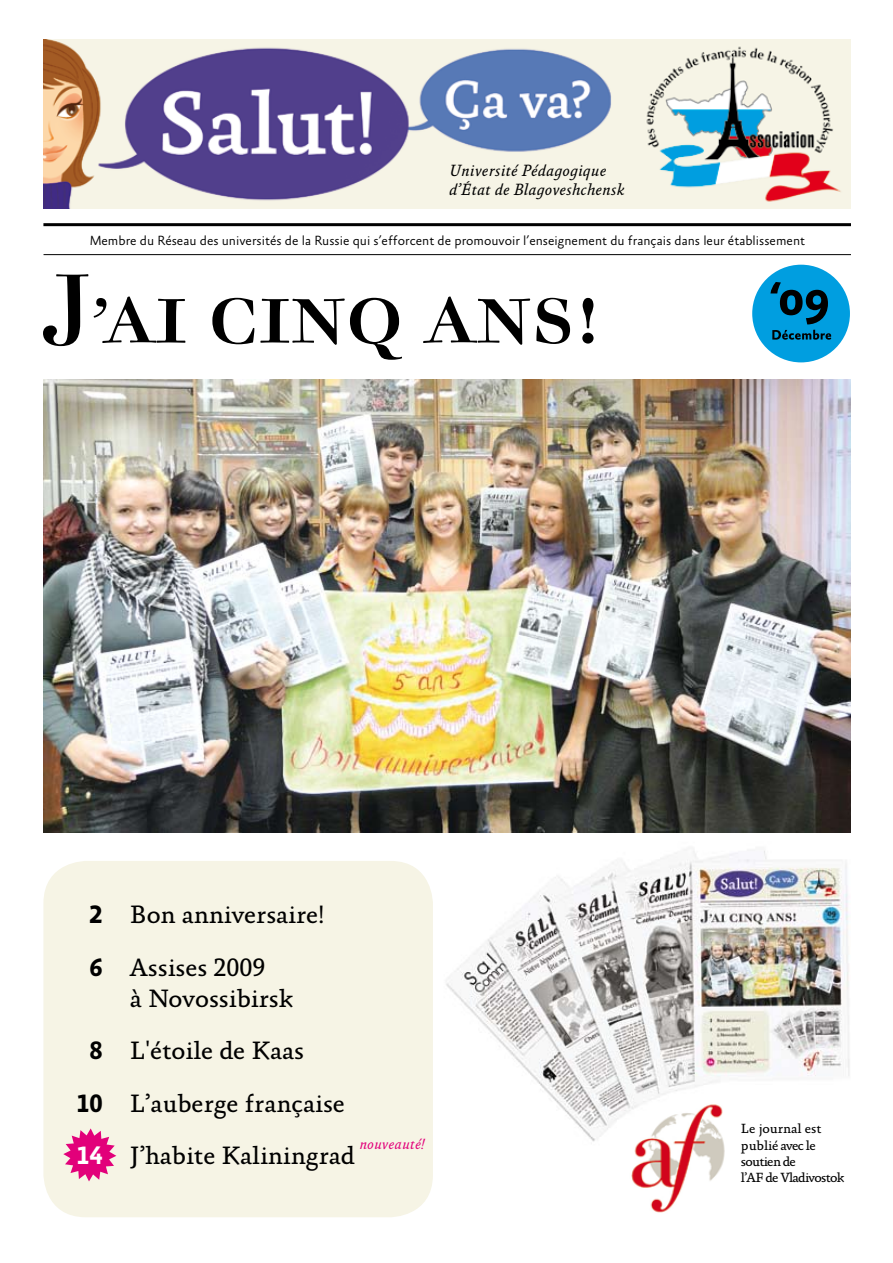
<style>
.page{position:relative;width:893px;height:1263px;background:#fff}
.page>*{position:absolute;margin:0;border:0;box-sizing:border-box;transform-origin:0 0}
.t1{font:105px "Acanthus Small Caps";color:#000}
.t2{font:25.5px/52.3px "Absara TF";color:#000}
.t3{font:italic 16.5px/19.8px "Absara";color:#000}
.t4{font:italic 15px "Absara TF";color:#e2007a}
.t5{font:300 13.5px "Absara Sans";color:#000}
.t6{font:13.5px/16.2px "Absara";letter-spacing:-.05em;color:#000}
.s1{font-family:"Absara Sans TF";font-weight:700}
.s2{font-family:"Absara Sans TF";font-weight:700;color:#fff}
</style>
<div class="page">
<div style="left:43px;top:861px;width:390px;height:356px;background:#f6f4e5;border-radius:43px"></div>
<img style="left:43px;top:39px;width:807px;height:170px">
<img style="left:435px;top:832px;width:415px;height:310px">
<hr style="left:43px;top:223px;width:807px;height:3px;background:#000">
<hr style="left:44px;top:254px;width:806px;height:1px;background:#000">
<div style="left:752px;top:265px;width:98px;height:97px;background:#009ee0;border-radius:50%"></div>
<svg style="left:772px;top:330px;width:59px;height:10px"></svg>
<svg style="left:770px;top:282px;width:58px;height:42px"></svg>
<svg style="left:63px;top:1128px;width:53px;height:53px"></svg>
<img style="left:43px;top:379px;width:807px;height:453px">
<img style="left:630px;top:1100px;width:97px;height:113px">
<p class="t3" style="left:449px;top:161px;width:177px">Université Pédagogique d’État de Blagoveshchensk</p>
<p class="t5" style="left:90px;top:234px;width:717px">Membre du Réseau des universités de la Russie qui s’efforcent de promouvoir l’enseignement du français dans leur établissement</p>
<h1 class="t1" style="left:43px;top:259px;width:559px">J’ai cinq ans!</h1>
<h2 class="t2" style="left:89px;top:889px;width:237px"><span class="s1">2</span> Bon anniversaire!<br><span class="s1">6</span> Assises 2009</h2>
<h2 class="t2" style="left:130px;top:973px;width:165px">à Novossibirsk</h2>
<h2 class="t2" style="left:89px;top:1025px;width:216px"><span class="s1">8</span> L'étoile de Kaas</h2>
<h2 class="t2" style="left:76px;top:1077px;width:270px"><span class="s1">10</span> L’auberge française</h2>
<h2 class="t2" style="left:76px;top:1130px;width:280px"><span class="s2">14</span> J’habite Kaliningrad</h2>
<p class="t4" style="left:359px;top:1136px;width:67px">nouveauté!</p>
<p class="t6" style="left:741px;top:1121px;width:105px">Le journal est publié avec le soutien de<br>l’AF de Vladivostok</p>
</div>
